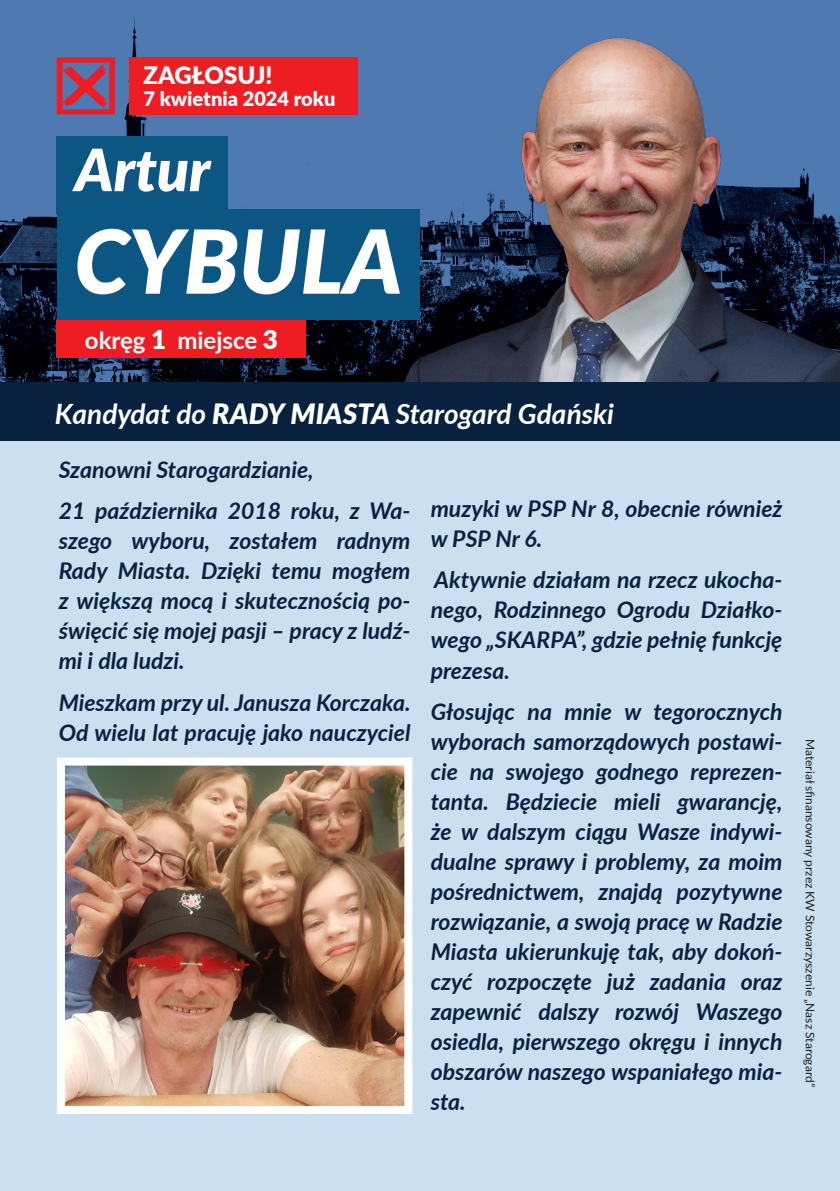
<style>
.page{position:relative;width:840px;height:1191px;background:#fff}
.page>*{position:absolute;margin:0;border:0;box-sizing:border-box;transform-origin:0 0}
.t1{font:italic 900 88.2px "Lato";color:#fff}
.t2{font:italic 900 58.4px "Lato";color:#fff}
.t3{font:italic 700 28px "Lato";color:#fff}
.t4{font:900 24px "Lato";color:#fff}
.t5{font:700 24px "Lato";color:#fff}
.t6{font:italic 700 23px/30px "Lato";color:#08213f;text-align:justify}
.t7{font:900 20px "Lato";color:#fff}
.t8{font:12px "Lato";color:#231f20}
.s1{font-weight:900;font-size:26px}
.s2{font-weight:900}
</style>
<div class="page">
<img style="left:0;top:0;width:839px;height:383px">
<div style="left:57px;top:320px;width:249px;height:37px;background:#ee1d23"></div>
<div style="left:129px;top:57px;width:228px;height:57px;background:#ee1d23"></div>
<div style="left:0;top:440px;width:839px;height:751px;background:#cadfef"></div>
<svg style="left:57px;top:57px;width:58px;height:57px;background:#a94460"></svg>
<div style="left:57px;top:136px;width:171px;height:78px;background:#0c5683"></div>
<div style="left:57px;top:209px;width:362px;height:111px;background:#0c5683"></div>
<img style="left:382px;top:18px;width:457px;height:365px">
<div style="left:0;top:383px;width:839px;height:58px;background:#08213f"></div>
<img style="left:66px;top:766px;width:337px;height:339px">
<div style="left:57px;top:757px;width:355px;height:357px;border:8px solid #fff"></div>
<hr style="left:839px;top:935px;width:1px;height:256px;background:#08213f">
<p class="t4" style="left:143px;top:57px;width:130px">ZAGŁOSUJ!</p>
<p class="t7" style="left:143px;top:84px;width:193px">7 kwietnia 2024 roku</p>
<p class="t4" style="left:138px;top:57px;width:130px">ZAGŁOSUJ!</p>
<p class="t7" style="left:138px;top:84px;width:205px">21 kwietnia 2024 roku</p>
<p class="t2" style="left:75px;top:126px;width:137px">Artur</p>
<p class="t1" style="left:74px;top:195px;width:329px">CYBULA</p>
<p class="t5" style="left:85px;top:323px;width:194px">okręg <span class="s1">1</span> miejsce <span class="s1">3</span></p>
<p class="t3" style="left:55px;top:393px;width:560px">Kandydat do <span class="s2">RADY MIASTA</span> Starogard Gdański</p>
<p class="t6" style="left:59px;top:453px;width:256px">Szanowni Starogardzianie,</p>
<p class="t6" style="left:59px;top:495px;width:353px">21 października 2018 roku, z Wa&shy;szego wyboru, zostałem radnym Rady Miasta. Dzięki temu mogłem z większą mocą i skutecznością po&shy;święcić się mojej pasji – pracy z ludź&shy;mi i dla ludzi.</p>
<p class="t6" style="left:59px;top:686px;width:353px">Mieszkam przy ul. Janusza Korczaka.<br>Od wielu lat pracuję jako nauczyciel</p>
<p class="t6" style="left:430px;top:493px;width:353px">muzyki w PSP Nr 8, obecnie również w PSP Nr 6.</p>
<p class="t6" style="left:430px;top:564px;width:353px">Aktywnie działam na rzecz ukocha&shy;nego, Rodzinnego Ogrodu Działko&shy;wego „SKARPA”, gdzie pełnię funkcję prezesa.</p>
<p class="t6" style="left:430px;top:695px;width:353px">Głosując na mnie w tegorocznych wyborach samorządowych postawi&shy;cie na swojego godnego reprezen&shy;tanta. Będziecie mieli gwarancję, że w dalszym ciągu Wasze indywi&shy;dualne sprawy i problemy, za moim pośrednictwem, znajdą pozytywne rozwiązanie, a swoją pracę w Radzie Miasta ukierunkuję tak, aby dokoń&shy;czyć rozpoczęte już zadania oraz zapewnić dalszy rozwój Waszego osiedla, pierwszego okręgu i innych obszarów naszego wspaniałego mia&shy;sta.</p>
<p class="t8" style="left:818px;top:739px;width:349px;rotate:90deg">Materiał sfinansowany przez KW Stowarzyszenie „Nasz Starogard”</p>
</div>
